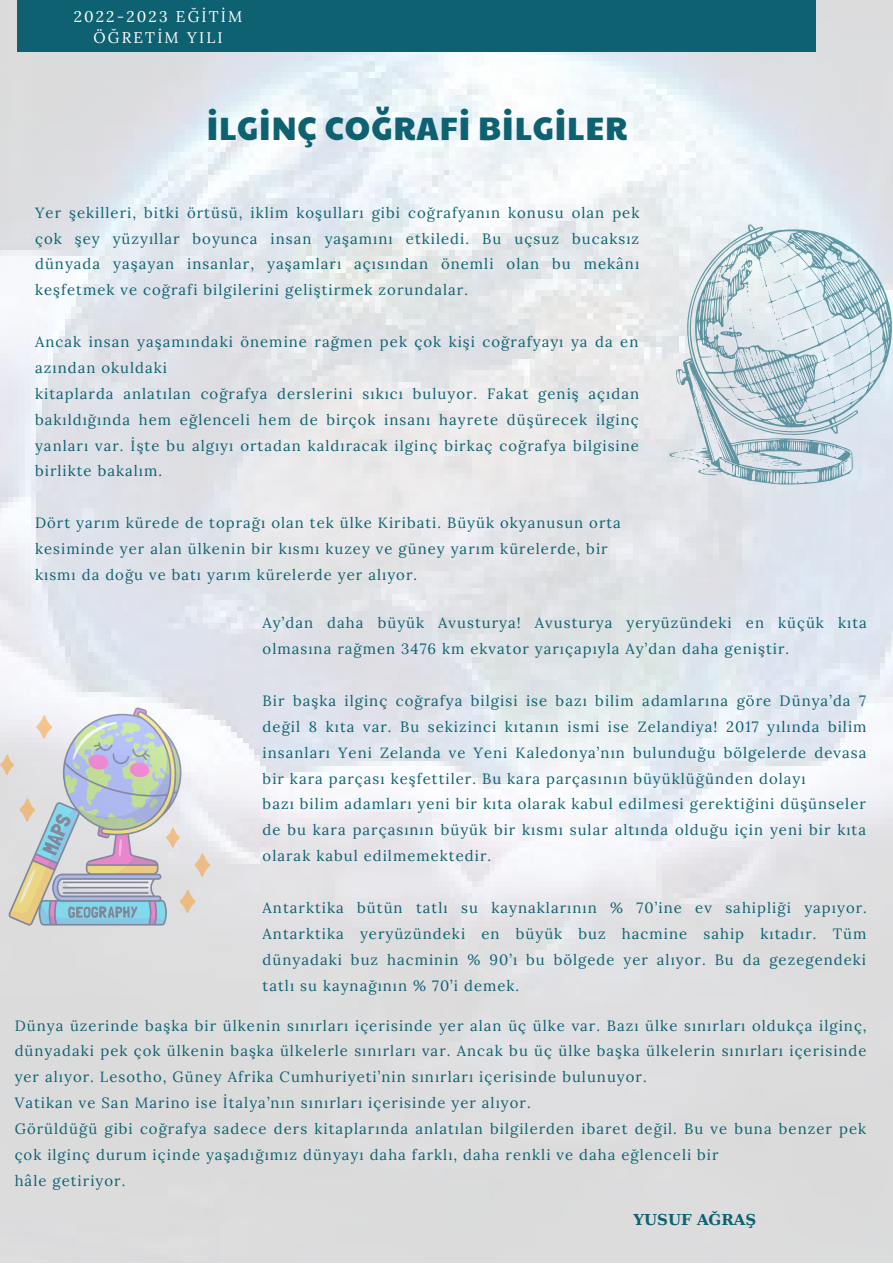
<style>
.page{position:relative;width:893px;height:1264px;background:#fff}
.page>*{position:absolute;margin:0;border:0;box-sizing:border-box;transform-origin:0 0}
.t1{font:31.8px "Paytone One";letter-spacing:.03em;color:#0e6171}
.t2{font:15.45px/20.9px "Lora";letter-spacing:.14em;color:#fff;text-align:center}
.t3{font:700 15px "DejaVu Serif";color:#0e6171}
.t4{font:14.85px/25.8px "Lora";letter-spacing:.07em;color:#0e6171;text-align:justify}
</style>
<div class="page">
<img style="left:0;top:0;width:892px;height:1262px">
<div style="left:18px;top:0;width:798px;height:52px;background:#0e6171"></div>
<svg style="left:669px;top:224px;width:223px;height:261px"></svg>
<svg style="left:0;top:707px;width:211px;height:218px"></svg>
<p class="t2" style="left:74px;top:6px;width:170px">2022-2023 EĞİTİM<br>ÖĞRETİM YILI</p>
<p class="t1" style="left:207px;top:104px;width:422px">İLGİNÇ COĞRAFİ BİLGİLER</p>
<p class="t4" style="left:35px;top:199px;width:605px">Yer şekilleri, bitki örtüsü, iklim koşulları gibi coğrafyanın konusu olan pek çok şey yüzyıllar boyunca insan yaşamını etkiledi. Bu uçsuz bucaksız dünyada yaşayan insanlar, yaşamları açısından önemli olan bu mekânı keşfetmek ve coğrafi bilgilerini geliştirmek zorundalar.</p>
<p class="t4" style="left:35px;top:329px;width:604px">Ancak insan yaşamındaki önemine rağmen pek çok kişi coğrafyayı ya da en azından okuldaki</p>
<p class="t4" style="left:35px;top:380px;width:605px">kitaplarda anlatılan coğrafya derslerini sıkıcı buluyor. Fakat geniş açıdan bakıldığında hem eğlenceli hem de birçok insanı hayrete düşürecek ilginç yanları var. İşte bu algıyı ortadan kaldıracak ilginç birkaç coğrafya bilgisine birlikte bakalım.</p>
<p class="t4" style="left:35px;top:510px;width:587px;text-align:left">Dört yarım kürede de toprağı olan tek ülke Kiribati. Büyük okyanusun orta kesiminde yer alan ülkenin bir kısmı kuzey ve güney yarım kürelerde, bir kısmı da doğu ve batı yarım kürelerde yer alıyor.</p>
<p class="t4" style="left:262px;top:610px;width:605px">Ay’dan daha büyük Avusturya! Avusturya yeryüzündeki en küçük kıta olmasına rağmen 3476 km ekvator yarıçapıyla Ay’dan daha geniştir.</p>
<p class="t4" style="left:262px;top:687px;width:605px">Bir başka ilginç coğrafya bilgisi ise bazı bilim adamlarına göre Dünya’da 7 değil 8 kıta var. Bu sekizinci kıtanın ismi ise Zelandiya! 2017 yılında bilim insanları Yeni Zelanda ve Yeni Kaledonya’nın bulunduğu bölgelerde devasa bir kara parçası keşfettiler. Bu kara parçasının büyüklüğünden dolayı</p>
<p class="t4" style="left:262px;top:791px;width:605px">bazı bilim adamları yeni bir kıta olarak kabul edilmesi gerektiğini düşünseler de bu kara parçasının büyük bir kısmı sular altında olduğu için yeni bir kıta olarak kabul edilmemektedir.</p>
<p class="t4" style="left:262px;top:894px;width:605px">Antarktika bütün tatlı su kaynaklarının % 70’ine ev sahipliği yapıyor.<br>Antarktika yeryüzündeki en büyük buz hacmine sahip kıtadır. Tüm dünyadaki buz hacminin % 90’ı bu bölgede yer alıyor. Bu da gezegendeki tatlı su kaynağının % 70’i demek.</p>
<p class="t4" style="left:15px;top:1012px;width:853px">Dünya üzerinde başka bir ülkenin sınırları içerisinde yer alan üç ülke var. Bazı ülke sınırları oldukça ilginç, dünyadaki pek çok ülkenin başka ülkelerle sınırları var. Ancak bu üç ülke başka ülkelerin sınırları içerisinde yer alıyor. Lesotho, Güney Afrika Cumhuriyeti’nin sınırları içerisinde bulunuyor.</p>
<p class="t4" style="left:15px;top:1089px;width:517px">Vatikan ve San Marino ise İtalya’nın sınırları içerisinde yer alıyor.</p>
<p class="t4" style="left:15px;top:1115px;width:852px">Görüldüğü gibi coğrafya sadece ders kitaplarında anlatılan bilgilerden ibaret değil. Bu ve buna benzer pek çok ilginç durum içinde yaşadığımız dünyayı daha farklı, daha renkli ve daha eğlenceli bir</p>
<p class="t4" style="left:15px;top:1167px;width:112px">hâle getiriyor.</p>
<p class="t3" style="left:633px;top:1211px;width:124px">YUSUF AĞRAŞ</p>
</div>
